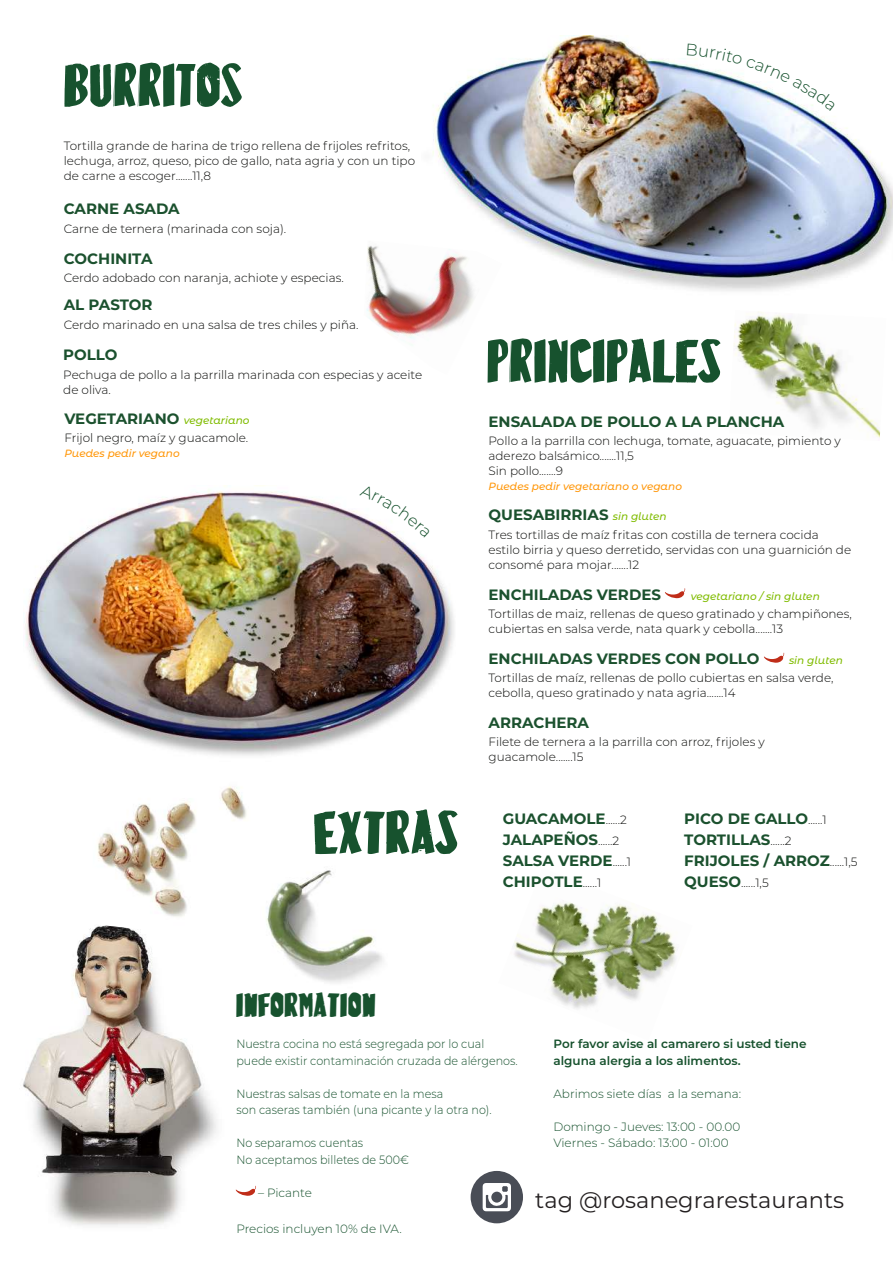
<style>
.page{position:relative;width:893px;height:1263px;background:#fff}
.page>*{position:absolute;margin:0;border:0;box-sizing:border-box;transform-origin:0 0}
.t1{font:54px "Luchita Payol La Ruda";color:#17522e}
.t2{font:30px "Luchita Payol La Ruda";color:#17522e}
.t3{font:22.5px "Montserrat";color:#231f20}
.t4{font:700 15px/21px "Montserrat";color:#1b512e}
.t5{font:300 12px/15px "Montserrat";color:#0a0b09}
.t6{font:300 12px/16.5px "Montserrat";color:#16512d;scale:.93 1}
.t7{font:300 12px/16.5px "Montserrat";color:#16512d}
.t8{font:600 12px/16.5px "Montserrat";color:#16512d}
.t9{font:italic 500 10.5px "Montserrat Alternates";color:#ff9709}
.t10{font:italic 500 10.5px "Montserrat Alternates";color:#80bc00}
.s1{font-family:"Montserrat Alternates";font-weight:500;font-style:italic;font-size:10.5px;color:#80bc00}
.s2{font-weight:300;font-size:12px;color:#0a0b09}
.s3{font-weight:700;font-size:15px;color:#1b512e}
</style>
<div class="page">
<img style="left:23px;top:928px;width:213px;height:298px">
<img style="left:266px;top:870px;width:117px;height:113px">
<img style="left:514px;top:902px;width:164px;height:107px">
<img style="left:734px;top:312px;width:146px;height:126px">
<img style="left:432px;top:35px;width:461px;height:256px">
<img style="left:366px;top:240px;width:136px;height:105px">
<img style="left:25px;top:490px;width:429px;height:266px">
<img style="left:93px;top:786px;width:154px;height:151px">
<svg style="left:236px;top:1186px;width:20px;height:10px"></svg>
<svg style="left:665px;top:588px;width:20px;height:10px"></svg>
<svg style="left:764px;top:653px;width:20px;height:10px"></svg>
<div style="left:471px;top:1171px;width:52px;height:52px;background:#494d56;border-radius:50%"></div>
<svg style="left:483px;top:1183px;width:28px;height:28px"></svg>
<svg style="left:687px;top:44px;width:148px;height:67px"></svg>
<svg style="left:359px;top:490px;width:71px;height:48px"></svg>
<h1 class="t1" style="left:64px;top:57px;width:181px">BURRITOS</h1>
<p class="t5" style="left:64px;top:138px;width:353px">Tortilla grande de harina de trigo rellena de frijoles refritos, lechuga, arroz, queso, pico de gallo, nata agria y con un tipo de carne a escoger.......11,8</p>
<p class="t4" style="left:64px;top:198px;width:118px">CARNE ASADA</p>
<p class="t5" style="left:64px;top:221px;width:224px">Carne de ternera (marinada con soja).</p>
<p class="t4" style="left:64px;top:247px;width:90px">COCHINITA</p>
<p class="t5" style="left:64px;top:269px;width:282px">Cerdo adobado con naranja, achiote y especias.</p>
<p class="t4" style="left:64px;top:294px;width:90px">AL PASTOR</p>
<p class="t5" style="left:64px;top:317px;width:296px">Cerdo marinado en una salsa de tres chiles y piña.</p>
<p class="t4" style="left:63px;top:343px;width:56px">POLLO</p>
<p class="t5" style="left:63px;top:366px;width:360px">Pechuga de pollo a la parrilla marinada con especias y aceite de oliva.</p>
<p class="t4" style="left:64px;top:407px;width:187px">VEGETARIANO <span class="s1">vegetariano</span></p>
<p class="t5" style="left:64px;top:430px;width:185px">Frijol negro, maíz y guacamole.</p>
<p class="t9" style="left:64px;top:446px;width:117px">Puedes pedir vegano</p>
<h1 class="t1" style="left:314px;top:804px;width:146px">EXTRAS</h1>
<h1 class="t1" style="left:488px;top:332px;width:236px">PRINCIPALES</h1>
<p class="t4" style="left:489px;top:410px;width:297px">ENSALADA DE POLLO A LA PLANCHA</p>
<p class="t5" style="left:489px;top:433px;width:354px">Pollo a la parrilla con lechuga, tomate, aguacate, pimiento y aderezo balsámico.......11,5<br>Sin pollo.......9</p>
<p class="t9" style="left:489px;top:479px;width:195px">Puedes pedir vegetariano o vegano</p>
<p class="t4" style="left:489px;top:503px;width:180px">QUESABIRRIAS <span class="s1">sin gluten</span></p>
<p class="t5" style="left:489px;top:527px;width:364px">Tres tortillas de maíz fritas con costilla de ternera cocida estilo birria y queso derretido, servidas con una guarnición de consomé para mojar.......12</p>
<p class="t4" style="left:489px;top:583px;width:174px">ENCHILADAS VERDES</p>
<p class="t10" style="left:691px;top:589px;width:131px">vegetariano / sin gluten</p>
<p class="t5" style="left:489px;top:606px;width:365px">Tortillas de maiz, rellenas de queso gratinado y champiñones, cubiertas en salsa verde, nata quark y cebolla.......13</p>
<p class="t4" style="left:489px;top:647px;width:272px">ENCHILADAS VERDES CON POLLO</p>
<p class="t10" style="left:789px;top:653px;width:55px">sin gluten</p>
<p class="t5" style="left:489px;top:670px;width:347px">Tortillas de maíz, rellenas de pollo cubiertas en salsa verde, cebolla, queso gratinado y nata agria.......14</p>
<p class="t4" style="left:489px;top:711px;width:102px">ARRACHERA</p>
<p class="t5" style="left:489px;top:734px;width:278px">Filete de ternera a la parrilla con arroz, frijoles y guacamole.......15</p>
<p class="t4" style="left:503px;top:808px;width:130px">GUACAMOLE<span class="s2">......2<br></span>JALAPEÑOS<span class="s2">......2<br></span>SALSA VERDE<span class="s2">......1<br></span>CHIPOTLE<span class="s2">......1</span></p>
<p class="t4" style="left:684px;top:808px;width:175px">PICO DE GALLO<span class="s2">......1<br></span>TORTILLAS<span class="s2">......2<br></span>FRIJOLES / ARROZ<span class="s2">......1,5</span></p>
<p class="t5" style="left:684px;top:875px;width:86px"><span class="s3">QUESO</span>......1,5</p>
<h2 class="t2" style="left:236px;top:989px;width:142px">INFORMATION</h2>
<p class="t6" style="left:236px;top:1035px;width:304px">Nuestra cocina no está segregada por lo cual puede existir contaminación cruzada de alérgenos.</p>
<p class="t6" style="left:236px;top:1085px;width:276px">Nuestras salsas de tomate en la mesa<br>son caseras también (una picante y la otra no).</p>
<p class="t6" style="left:236px;top:1134px;width:187px">No separamos cuentas<br>No aceptamos billetes de 500€</p>
<p class="t7" style="left:258px;top:1184px;width:55px">– Picante</p>
<p class="t7" style="left:236px;top:1220px;width:167px">Precios incluyen 10% de IVA.</p>
<p class="t8" style="left:553px;top:1035px;width:255px">Por favor avise al camarero si usted tiene alguna alergia a los alimentos.</p>
<p class="t7" style="left:553px;top:1085px;width:189px">Abrimos siete días a la semana:</p>
<p class="t7" style="left:553px;top:1118px;width:188px">Domingo - Jueves: 13:00 - 00.00<br>Viernes - Sábado: 13:00 - 01:00</p>
<h3 class="t3" style="left:535px;top:1185px;width:310px">tag @rosanegrarestaurants</h3>
</div>
